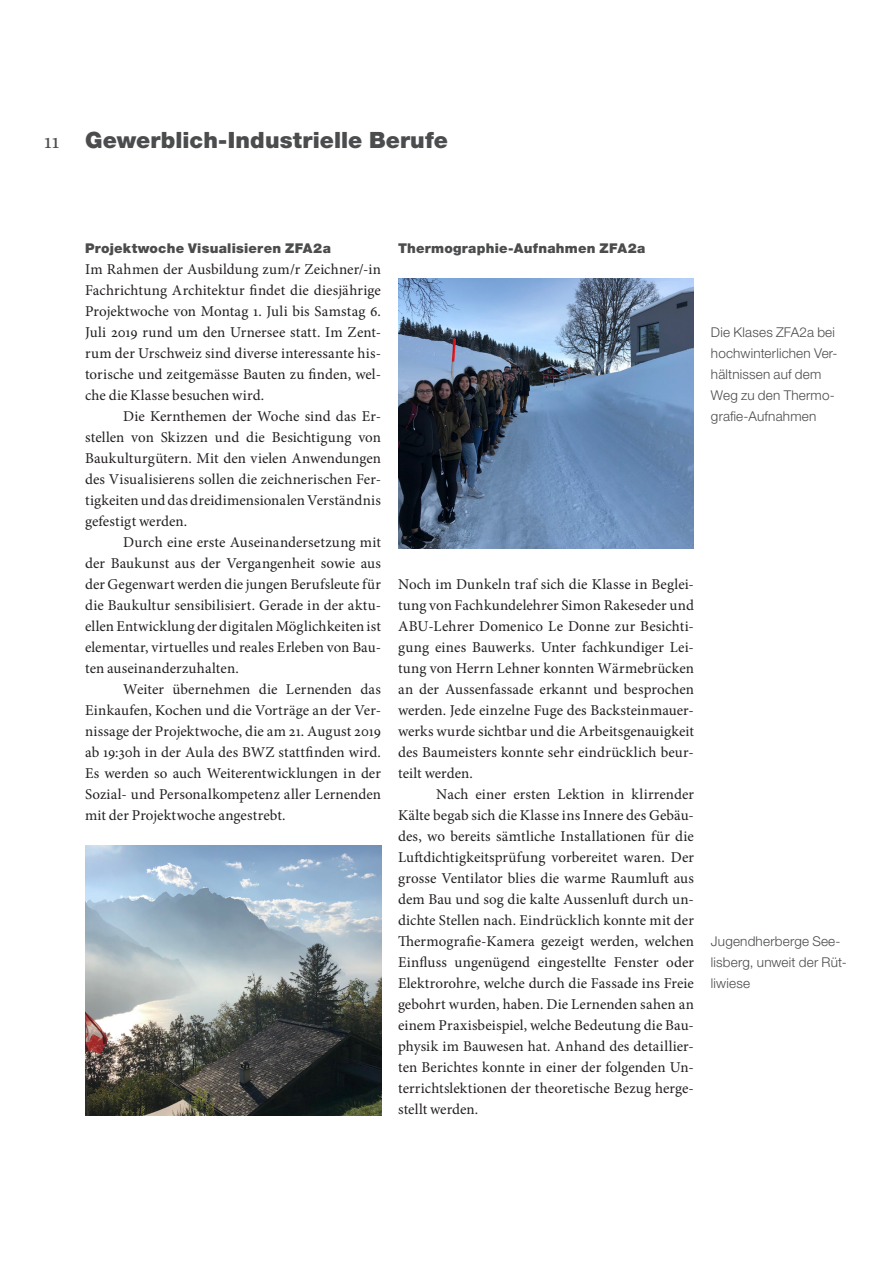
<style>
.page{position:relative;width:893px;height:1263px;background:#fff}
.page>*{position:absolute;margin:0;border:0;box-sizing:border-box;transform-origin:0 0}
.Titel_1{font:900 22.5px "Helvetica Neue LT Std";letter-spacing:.005em;color:#4b4c4d}
.t1{font:22.5px "Minion Pro";color:#4b4c4d}
.Lauftext2{font:15px/21px "Minion Pro";letter-spacing:.005em;color:#231f20;text-align:justify}
.Lauftext{font:15px/21px "Minion Pro";letter-spacing:.005em;color:#231f20;text-align:justify}
.Legende{font:300 13.5px/21px "Helvetica Neue LT Std";letter-spacing:.015em;color:#4b4c4d}
.Titel_2{font:900 13.5px "Helvetica Neue LT Std";letter-spacing:.015em;color:#4b4c4d}
</style>
<div class="page">
<img style="left:85px;top:845px;width:296px;height:271px">
<img style="left:398px;top:278px;width:296px;height:271px">
<h1 class="t1" style="left:44px;top:125px;width:17px">11</h1>
<p class="Titel_1" style="left:85px;top:126px;width:365px">Gewerblich-Industrielle Berufe</p>
<p class="Titel_2" style="left:85px;top:240px;width:247px">Projektwoche Visualisieren ZFA2a</p>
<p class="Lauftext" style="left:85px;top:258px;width:297px">Im Rahmen der Ausbildung zum/r Zeichner/-in Fachrichtung Architektur findet die diesjährige Projektwoche von Montag 1. Juli bis Samstag 6.<br>Juli 2019 rund um den Urnersee statt. Im Zent&shy;rum der Urschweiz sind diverse interessante his&shy;torische und zeitgemässe Bauten zu finden, wel&shy;che die Klasse besuchen wird.</p>
<p class="Lauftext2" style="left:85px;top:405px;width:297px;text-indent:38px">Die Kernthemen der Woche sind das Er&shy;stellen von Skizzen und die Besichtigung von Baukulturgütern. Mit den vielen Anwendungen des Visualisierens sollen die zeichnerischen Fer&shy;tigkeiten und das dreidimensionalen Verständnis gefestigt werden.</p>
<p class="Lauftext2" style="left:85px;top:531px;width:297px;text-indent:38px">Durch eine erste Auseinandersetzung mit der Baukunst aus der Vergangenheit sowie aus der Gegenwart werden die jungen Berufsleute für die Baukultur sensibilisiert. Gerade in der aktu&shy;ellen Entwicklung der digitalen Möglichkeiten ist elementar, virtuelles und reales Erleben von Bau&shy;ten auseinanderzuhalten.</p>
<p class="Lauftext2" style="left:85px;top:678px;width:297px;text-indent:38px">Weiter übernehmen die Lernenden das Einkaufen, Kochen und die Vorträge an der Ver&shy;nissage der Projektwoche, die am 21. August 2019 ab 19:30h in der Aula des BWZ stattfinden wird.<br>Es werden so auch Weiterentwicklungen in der Sozial- und Personalkompetenz aller Lernenden mit der Projektwoche angestrebt.</p>
<p class="Titel_2" style="left:398px;top:240px;width:249px">Thermographie-Aufnahmen ZFA2a</p>
<p class="Legende" style="left:711px;top:321px;width:128px">Die Klases ZFA2a bei hochwinterlichen Ver&shy;hältnissen auf dem<br>Weg zu den Thermo&shy;grafie-Aufnahmen</p>
<p class="Lauftext" style="left:398px;top:573px;width:297px">Noch im Dunkeln traf sich die Klasse in Beglei&shy;tung von Fachkundelehrer Simon Rakeseder und ABU-Lehrer Domenico Le Donne zur Besichti&shy;gung eines Bauwerks. Unter fachkundiger Lei&shy;tung von Herrn Lehner konnten Wärmebrücken an der Aussenfassade erkannt und besprochen werden. Jede einzelne Fuge des Backsteinmauer&shy;werks wurde sichtbar und die Arbeitsgenauigkeit des Baumeisters konnte sehr eindrücklich beur&shy;teilt werden.</p>
<p class="Lauftext2" style="left:398px;top:783px;width:297px;text-indent:38px">Nach einer ersten Lektion in klirrender Kälte begab sich die Klasse ins Innere des Gebäu&shy;des, wo bereits sämtliche Installationen für die Luftdichtigkeitsprüfung vorbereitet waren. Der grosse Ventilator blies die warme Raumluft aus dem Bau und sog die kalte Aussenluft durch un&shy;dichte Stellen nach. Eindrücklich konnte mit der Thermografie-Kamera gezeigt werden, welchen Einfluss ungenügend eingestellte Fenster oder Elektrorohre, welche durch die Fassade ins Freie gebohrt wurden, haben. Die Lernenden sahen an einem Praxisbeispiel, welche Bedeutung die Bau&shy;physik im Bauwesen hat. Anhand des detaillier&shy;ten Berichtes konnte in einer der folgenden Un&shy;terrichtslektionen der theoretische Bezug herge&shy;stellt werden.</p>
<p class="Legende" style="left:711px;top:930px;width:137px">Jugendherberge See&shy;lisberg, unweit der Rüt&shy;liwiese</p>
</div>
